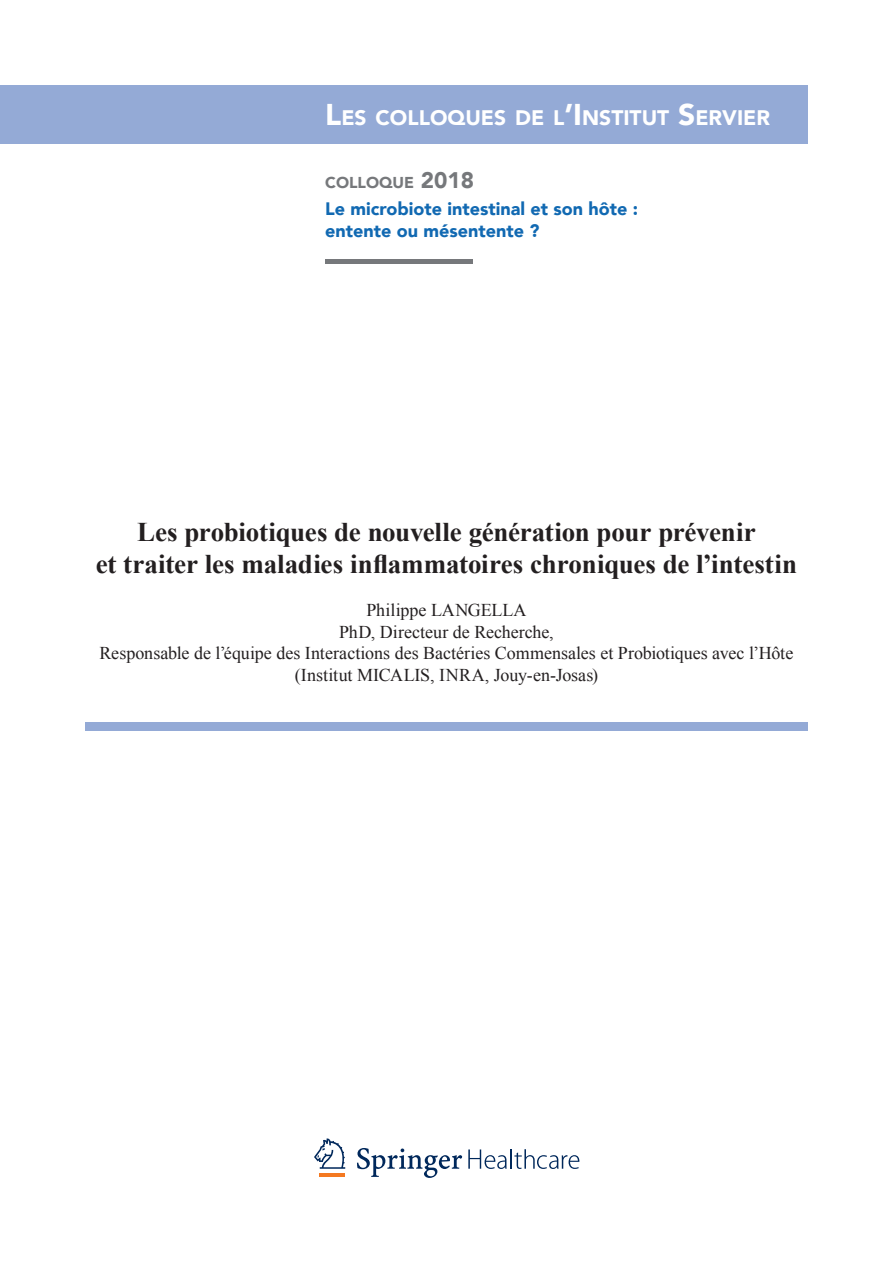
<style>
.page{position:relative;width:893px;height:1263px;background:#fff}
.page>*{position:absolute;margin:0;border:0;box-sizing:border-box;transform-origin:0 0}
.t1{font:700 27px "Times New Roman";letter-spacing:-.005em;color:#231f20}
.t2{font:900 21px "Avenir";color:#fff}
.t3{font:18px/21.6px "Times New Roman";color:#231f20;text-align:center}
.t4{font:900 18px "Avenir";color:#1169b2}
.t5{font:900 15.75px "Avenir";color:#76787b}
.s1{font-size:30px}
.s2{font-size:22.5px}
</style>
<div class="page">
<div style="left:85px;top:722px;width:723px;height:9px;background:#94aad6"></div>
<svg style="left:314px;top:1138px;width:31px;height:31px"></svg>
<hr style="left:320px;top:1173px;width:25px;height:4px;background:#f47921">
<svg style="left:357px;top:1148px;width:105px;height:30px"></svg>
<svg style="left:468px;top:1149px;width:39px;height:20px"></svg>
<hr style="left:510px;top:1149px;width:2px;height:20px;background:#00285b">
<svg style="left:514px;top:1149px;width:65px;height:20px"></svg>
<div style="left:0;top:85px;width:808px;height:59px;background:#94aad6"></div>
<div style="left:325px;top:259px;width:148px;height:5px;background:#76787b"></div>
<p class="t2" style="left:325px;top:100px;width:446px"><span class="s1">L</span>ES COLLOQUES DE L<span class="s1">’I</span>NSTITUT <span class="s1">S</span>ERVIER</p>
<p class="t5" style="left:325px;top:169px;width:150px">COLLOQUE <span class="s2">2018</span></p>
<p class="t4" style="left:325px;top:194px;width:314px">Le microbiote intestinal et son hôte :</p>
<p class="t4" style="left:325px;top:215px;width:216px">entente ou mésentente ?</p>
<p class="t1" style="left:137px;top:513px;width:620px">Les probiotiques de nouvelle génération pour prévenir</p>
<p class="t1" style="left:96px;top:545px;width:703px">et traiter les maladies inflammatoires chroniques de l’intestin</p>
<p class="t3" style="left:367px;top:599px;width:161px">Philippe LANGELLA</p>
<p class="t3" style="left:339px;top:621px;width:216px">PhD, Directeur de Recherche,</p>
<p class="t3" style="left:100px;top:642px;width:695px">Responsable de l’équipe des Interactions des Bactéries Commensales et Probiotiques avec l’Hôte (Institut MICALIS, INRA, Jouy-en-Josas)</p>
</div>
